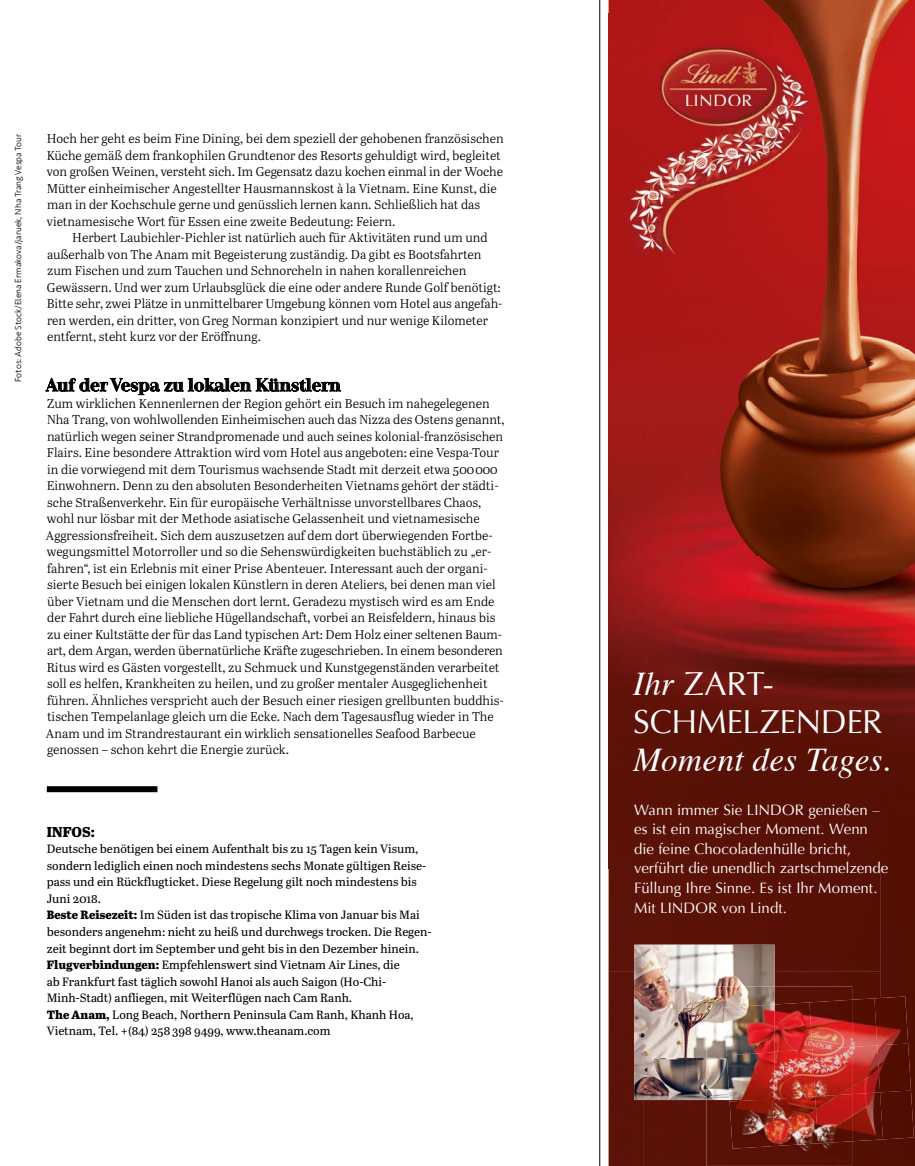
<style>
.page{position:relative;width:915px;height:1166px;background:#fff}
.page>*{position:absolute;margin:0;border:0;box-sizing:border-box;transform-origin:0 0}
.t1{font:33.15px/38px "Optima";letter-spacing:-.01em;color:#fff}
.t2{font:italic 33.15px "Times";letter-spacing:.005em;color:#fff}
.t3{font:700 18px "Camila";color:#000}
.t4{font:15px/19.5px "Optima";color:#fff}
.t5{font:800 14.25px "Abril Text";color:#000}
.t6{font:12.75px/16.5px "Abril Text Lt";color:#000}
.t7{font:12px/16.5px "Abril Text";color:#000}
.t8{font:300 9px "Seravek";color:#000}
.s1{font-weight:800}
.s2{font-family:"Times";font-style:italic}
</style>
<div class="page">
<hr style="left:599px;top:0;width:1px;height:1165px;background:#000">
<img style="left:608px;top:0;width:306px;height:39px">
<img style="left:608px;top:295px;width:177px;height:469px">
<img style="left:826px;top:39px;width:88px;height:207px">
<img style="left:785px;top:246px;width:129px;height:518px">
<div style="left:608px;top:764px;width:271px;height:207px;background:#581106"></div>
<div style="left:879px;top:764px;width:35px;height:362px;background:#541004"></div>
<div style="left:608px;top:971px;width:35px;height:194px;background:#5b1208"></div>
<div style="left:774px;top:971px;width:106px;height:27px;background:#561005"></div>
<div style="left:643px;top:1099px;width:63px;height:66px;background:#5b1207"></div>
<div style="left:851px;top:1126px;width:63px;height:39px;background:#530f03"></div>
<img style="left:608px;top:13px;width:218px;height:282px">
<img style="left:634px;top:944px;width:140px;height:155px">
<img style="left:851px;top:998px;width:23px;height:46px">
<img style="left:874px;top:996px;width:33px;height:48px">
<img style="left:851px;top:1044px;width:25px;height:47px">
<img style="left:876px;top:1043px;width:34px;height:48px">
<img style="left:851px;top:1091px;width:31px;height:49px">
<div style="left:879px;top:1090px;width:34px;height:48px;background:#510d01"></div>
<img style="left:774px;top:986px;width:77px;height:16px">
<div style="left:706px;top:1099px;width:48px;height:66px;background:#5a1206"></div>
<img style="left:754px;top:1142px;width:97px;height:23px">
<img style="left:706px;top:986px;width:68px;height:37px">
<img style="left:706px;top:1023px;width:20px;height:76px">
<img style="left:774px;top:1002px;width:35px;height:46px">
<img style="left:809px;top:999px;width:42px;height:49px">
<img style="left:774px;top:1048px;width:37px;height:47px">
<img style="left:811px;top:1046px;width:40px;height:49px">
<img style="left:729px;top:1099px;width:46px;height:49px">
<img style="left:772px;top:1095px;width:45px;height:50px">
<img style="left:814px;top:1093px;width:37px;height:49px">
<img style="left:723px;top:1004px;width:51px;height:50px">
<img style="left:726px;top:1051px;width:48px;height:48px">
<svg style="left:46px;top:378px;width:295px;height:16px"></svg>
<div style="left:47px;top:786px;width:110px;height:6px;background:#000"></div>
<p class="t8" style="left:13px;top:382px;width:249px;rotate:-90deg">Fotos: Adobe Stock/Elena Ermakova/jaruek, Nha Trang Vespa Tour</p>
<p class="t6" style="left:47px;top:130px;width:458px">Hoch her geht es beim Fine Dining, bei dem speziell der gehobenen französischen Küche gemäß dem frankophilen Grundtenor des Resorts gehuldigt wird, begleitet von großen Weinen, versteht sich. Im Gegensatz dazu kochen einmal in der Woche Mütter einheimischer Angestellter Hausmannskost à la Vietnam. Eine Kunst, die man in der Kochschule gerne und genüsslich lernen kann. Schließlich hat das vietnamesische Wort für Essen eine zweite Bedeutung: Feiern.</p>
<p class="t6" style="left:47px;top:229px;width:456px;text-indent:26px">Herbert Laubichler-Pichler ist natürlich auch für Aktivitäten rund um und außerhalb von The Anam mit Begeisterung zuständig. Da gibt es Bootsfahrten zum Fischen und zum Tauchen und Schnorcheln in nahen korallenreichen Gewässern. Und wer zum Urlaubsglück die eine oder andere Runde Golf benötigt:<br>Bitte sehr, zwei Plätze in unmittelbarer Umgebung können vom Hotel aus angefah&shy;ren werden, ein dritter, von Greg Norman konzipiert und nur wenige Kilometer entfernt, steht kurz vor der Eröffnung.</p>
<h2 class="t3" style="left:46px;top:374px;width:296px">Auf der Vespa zu lokalen Künstlern</h2>
<p class="t6" style="left:46px;top:394px;width:460px">Zum wirklichen Kennenlernen der Region gehört ein Besuch im nahegelegenen Nha Trang, von wohlwollenden Einheimischen auch das Nizza des Ostens genannt, natürlich wegen seiner Strandpromenade und auch seines kolonial-französischen Flairs. Eine besondere Attraktion wird vom Hotel aus angeboten: eine Vespa-Tour in die vorwiegend mit dem Tourismus wachsende Stadt mit derzeit etwa 500 000<br>Einwohnern. Denn zu den absoluten Besonderheiten Vietnams gehört der städti&shy;sche Straßenverkehr. Ein für europäische Verhältnisse unvorstellbares Chaos, wohl nur lösbar mit der Methode asiatische Gelassenheit und vietnamesische Aggressionsfreiheit. Sich dem auszusetzen auf dem dort überwiegenden Fortbe&shy;wegungsmittel Motorroller und so die Sehenswürdigkeiten buchstäblich zu „er&shy;fahren“, ist ein Erlebnis mit einer Prise Abenteuer. Interessant auch der organi&shy;sierte Besuch bei einigen lokalen Künstlern in deren Ateliers, bei denen man viel über Vietnam und die Menschen dort lernt. Geradezu mystisch wird es am Ende der Fahrt durch eine liebliche Hügellandschaft, vorbei an Reisfeldern, hinaus bis zu einer Kultstätte der für das Land typischen Art: Dem Holz einer seltenen Baum&shy;art, dem Argan, werden übernatürliche Kräfte zugeschrieben. In einem besonderen Ritus wird es Gästen vorgestellt, zu Schmuck und Kunstgegenständen verarbeitet soll es helfen, Krankheiten zu heilen, und zu großer mentaler Ausgeglichenheit führen. Ähnliches verspricht auch der Besuch einer riesigen grellbunten buddhis&shy;tischen Tempelanlage gleich um die Ecke. Nach dem Tagesausflug wieder in The Anam und im Strandrestaurant ein wirklich sensationelles Seafood Barbecue genossen – schon kehrt die Energie zurück.</p>
<p class="t5" style="left:47px;top:821px;width:49px">INFOS:</p>
<p class="t7" style="left:47px;top:840px;width:386px">Deutsche benötigen bei einem Aufenthalt bis zu 15 Tagen kein Visum, sondern lediglich einen noch mindestens sechs Monate gültigen Reise&shy;pass und ein Rückflugticket. Diese Regelung gilt noch mindestens bis Juni 2018.<br><span class="s1">Beste Reisezeit:</span> Im Süden ist das tropische Klima von Januar bis Mai besonders angenehm: nicht zu heiß und durchwegs trocken. Die Regen&shy;zeit beginnt dort im September und geht bis in den Dezember hinein.<br><span class="s1">Flugverbindungen:</span> Empfehlenswert sind Vietnam Air Lines, die<br>ab Frankfurt fast täglich sowohl Hanoi als auch Saigon (Ho-Chi-Minh-Stadt) anfliegen, mit Weiterflügen nach Cam Ranh.<br><span class="s1">The Anam,</span> Long Beach, Northern Peninsula Cam Ranh, Khanh Hoa, Vietnam, Tel. +(84) 258 398 9499, www.theanam.com</p>
<h1 class="t1" style="left:633px;top:665px;width:251px"><span class="s2">Ihr</span> ZART-<br>SCHMELZENDER</h1>
<h1 class="t2" style="left:633px;top:731px;width:258px">Moment des Tages.</h1>
<p class="t4" style="left:634px;top:800px;width:255px">Wann immer Sie LINDOR genießen – es ist ein magischer Moment. Wenn die feine Chocoladenhülle bricht, verführt die unendlich zartschmelzende Füllung Ihre Sinne. Es ist Ihr Moment.<br>Mit LINDOR von Lindt.</p>
</div>
